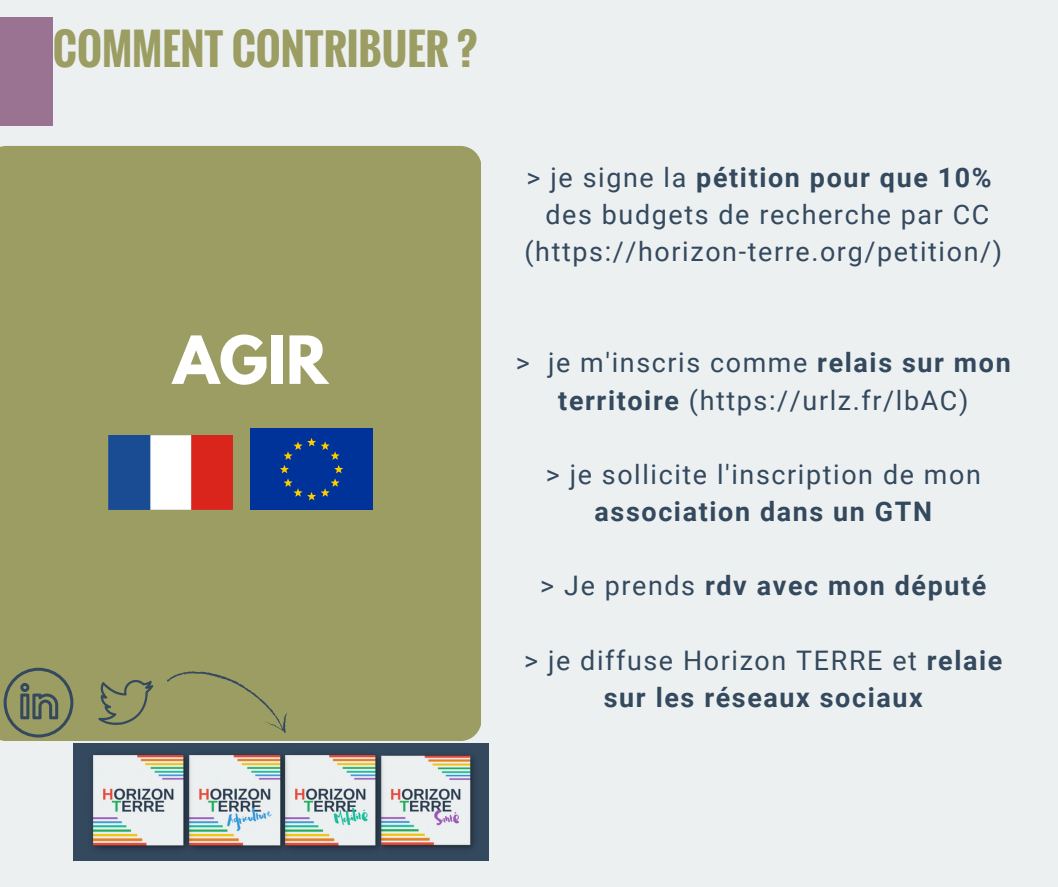
<style>
.page{position:relative;width:1058px;height:887px;background:#fff}
.page>*{position:absolute;margin:0;border:0;box-sizing:border-box;transform-origin:0 0}
.t1{font:700 58.8px "League Spartan";color:#fff}
.t2{font:700 42px "Oswald";color:#9b9d62}
.t3{font:26.85px/37.2px "Roboto";letter-spacing:.06em;color:#34495e;text-align:center}
.t4{font:700 26.85px/37.2px "Roboto";letter-spacing:.06em;color:#34495e;text-align:center}
.s1{font-weight:700}
.s2{font-weight:400}
</style>
<div class="page">
<div style="left:0;top:0;width:1058px;height:886px;background:#ecf0f1"></div>
<div style="left:0;top:146px;width:480px;height:595px;background:#9b9d62"></div>
<div style="left:0;top:18px;width:53px;height:107px;background:#9a7292"></div>
<img style="left:109px;top:435px;width:123px;height:74px">
<div style="left:251px;top:428px;width:122px;height:81px;background:#039"></div>
<svg style="left:280px;top:438px;width:63px;height:62px"></svg>
<svg style="left:4px;top:667px;width:69px;height:70px;background:#818760"></svg>
<div style="left:73px;top:743px;width:415px;height:117px;background:#34495e"></div>
<img style="left:388px;top:755px;width:86px;height:94px">
<img style="left:292px;top:754px;width:96px;height:96px">
<img style="left:195px;top:754px;width:97px;height:96px">
<img style="left:92px;top:754px;width:103px;height:96px">
<svg style="left:98px;top:680px;width:55px;height:45px;background:#878d61"></svg>
<div style="left:161px;top:662px;width:135px;height:71px;background:#9b9d62"></div>
<h2 class="t2" style="left:53px;top:17px;width:425px">COMMENT CONTRIBUER ?</h2>
<h1 class="t1" style="left:173px;top:331px;width:156px">AGIR</h1>
<p class="t3" style="left:524px;top:159px;width:479px">&gt; je signe la <span class="s1">pétition pour que 10% </span>des budgets de recherche par CC (https://horizon-terre.org/petition/)</p>
<p class="t3" style="left:516px;top:344px;width:496px">&gt; je m'inscris comme <span class="s1">relais sur mon territoire</span> (https://urlz.fr/lbAC)</p>
<p class="t3" style="left:546px;top:456px;width:436px">&gt; je sollicite l'inscription de mon</p>
<p class="t4" style="left:594px;top:493px;width:339px">association dans un GTN</p>
<p class="t4" style="left:540px;top:567px;width:447px"><span class="s2">&gt; Je prends</span> rdv avec mon député</p>
<p class="t4" style="left:524px;top:641px;width:480px"><span class="s2">&gt; je diffuse Horizon TERRE et</span> relaie sur les réseaux sociaux</p>
</div>
